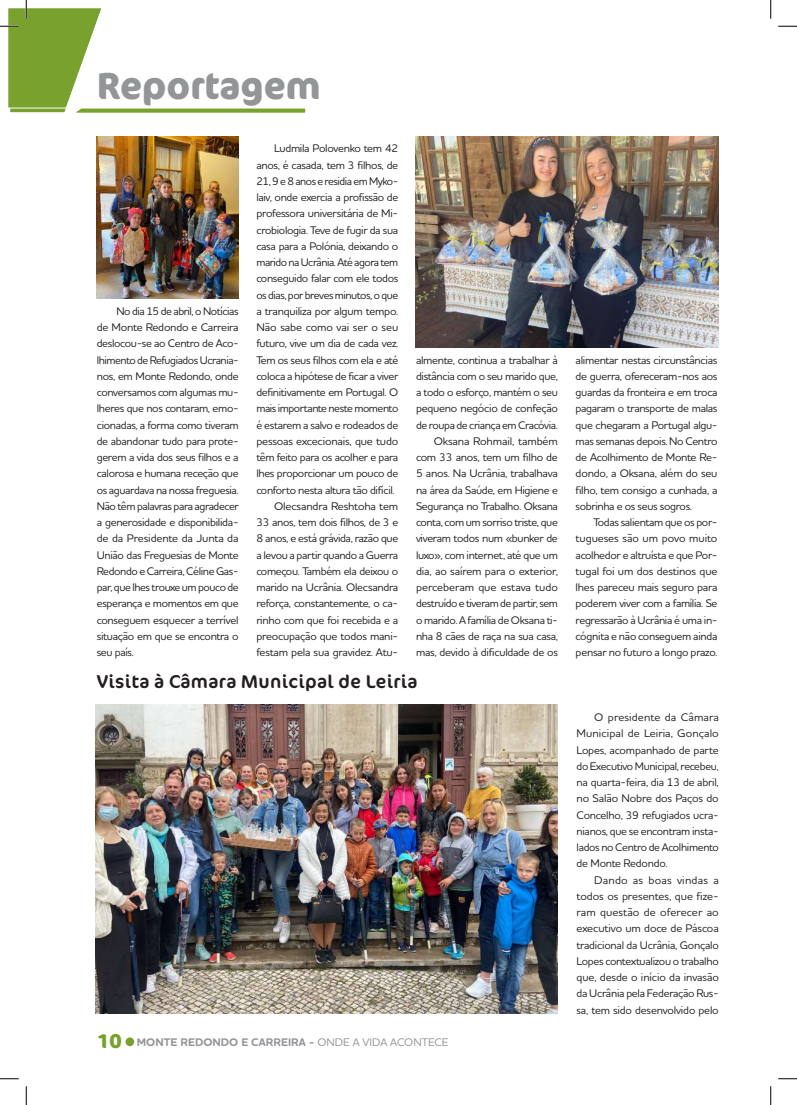
<style>
.page{position:relative;width:797px;height:1105px;background:#fff}
.page>*{position:absolute;margin:0;border:0;box-sizing:border-box;transform-origin:0 0}
.t1{font:700 37.5px "Cocon Pro";color:#939598;scale:.96 1}
.t2{font:18.75px "Cocon Pro";letter-spacing:.02em;color:#231f20}
.t3{font:500 11.25px/16.2px "Houschka Rounded";letter-spacing:-.03em;color:#231f20;text-align:justify}
.t4{font:700 11.25px "Houschka Rounded";color:#939598}
.t5{font:500 11.25px "Houschka Rounded";letter-spacing:-.01em;color:#231f20}
.s1{font-family:"Cocon Pro";font-size:20px;color:#78a22d}
.s2{font-weight:500}
</style>
<div class="page">
<div style="left:125px;top:1037px;width:9px;height:9px;background:#78a22d;border-radius:50%"></div>
<img style="left:96px;top:705px;width:462px;height:308px">
<img style="left:97px;top:136px;width:142px;height:163px">
<img style="left:416px;top:136px;width:302px;height:211px">
<svg style="left:778px;top:25px;width:19px;height:2px"></svg>
<svg style="left:0;top:1078px;width:19px;height:1px"></svg>
<svg style="left:778px;top:1078px;width:19px;height:1px"></svg>
<svg style="left:0;top:0;width:305px;height:112px"></svg>
<svg style="left:25px;top:1086px;width:2px;height:19px"></svg>
<svg style="left:770px;top:0;width:1px;height:19px"></svg>
<svg style="left:770px;top:1086px;width:1px;height:19px"></svg>
<h1 class="t1" style="left:97px;top:60px;width:234px">Reportagem</h1>
<p class="t3" style="left:97px;top:303px;width:143px;text-indent:20px">No dia 15 de abril, o Notícias de Monte Redondo e Carreira deslocou-se ao Centro de Aco&shy;lhimento de Refugiados Ucrania&shy;nos, em Monte Redondo, onde conversamos com algumas mu&shy;lheres que nos contaram, emo&shy;cionadas, a forma como tiveram de abandonar tudo para prote&shy;gerem a vida dos seus filhos e a calorosa e humana receção que os aguardava na nossa freguesia.<br>Não têm palavras para agradecer a generosidade e disponibilida&shy;de da Presidente da Junta da União das Freguesias de Monte Redondo e Carreira, Céline Gas&shy;par, que lhes trouxe um pouco de esperança e momentos em que conseguem esquecer a terrível situação em que se encontra o seu país.</p>
<p class="t3" style="left:274px;top:140px;width:126px">Ludmila Polovenko tem 42</p>
<p class="t3" style="left:256px;top:156px;width:143px">anos, é casada, tem 3 filhos, de</p>
<p class="t3" style="left:256px;top:173px;width:143px">21, 9 e 8 anos e residia em Myko-</p>
<p class="t3" style="left:256px;top:189px;width:143px">laiv, onde exercia a profissão de</p>
<p class="t3" style="left:256px;top:205px;width:143px">professora universitária de Mi-</p>
<p class="t3" style="left:256px;top:221px;width:143px">crobiologia. Teve de fugir da sua</p>
<p class="t3" style="left:256px;top:238px;width:143px">casa para a Polónia, deixando o</p>
<p class="t3" style="left:256px;top:254px;width:143px">marido na Ucrânia. Até agora tem</p>
<p class="t3" style="left:256px;top:270px;width:143px">conseguido falar com ele todos</p>
<p class="t3" style="left:256px;top:286px;width:143px">os dias, por breves minutos, o que</p>
<p class="t3" style="left:256px;top:303px;width:143px">a tranquiliza por algum tempo.</p>
<p class="t5" style="left:256px;top:320px;width:143px">Não sabe como vai ser o seu</p>
<p class="t3" style="left:256px;top:335px;width:143px">futuro, vive um dia de cada vez.</p>
<p class="t3" style="left:256px;top:351px;width:143px">Tem os seus filhos com ela e até</p>
<p class="t3" style="left:256px;top:368px;width:143px">coloca a hipótese de ficar a viver</p>
<p class="t3" style="left:256px;top:384px;width:143px">definitivamente em Portugal. O</p>
<p class="t3" style="left:256px;top:400px;width:143px">mais importante neste momento</p>
<p class="t3" style="left:256px;top:416px;width:143px">é estarem a salvo e rodeados de</p>
<p class="t3" style="left:256px;top:433px;width:143px">pessoas excecionais, que tudo</p>
<p class="t3" style="left:256px;top:449px;width:143px">têm feito para os acolher e para</p>
<p class="t3" style="left:256px;top:465px;width:143px">lhes proporcionar um pouco de</p>
<p class="t3" style="left:256px;top:481px;width:140px">conforto nesta altura tão difícil.</p>
<p class="t3" style="left:274px;top:498px;width:126px">Olecsandra Reshtoha tem</p>
<p class="t3" style="left:256px;top:514px;width:143px">33 anos, tem dois filhos, de 3 e</p>
<p class="t3" style="left:256px;top:530px;width:143px">8 anos, e está grávida, razão que</p>
<p class="t3" style="left:256px;top:546px;width:143px">a levou a partir quando a Guerra</p>
<p class="t3" style="left:256px;top:563px;width:143px">começou. Também ela deixou o</p>
<p class="t3" style="left:256px;top:579px;width:143px">marido na Ucrânia. Olecsandra</p>
<p class="t3" style="left:256px;top:595px;width:143px">reforça, constantemente, o ca-</p>
<p class="t3" style="left:256px;top:611px;width:143px">rinho com que foi recebida e a</p>
<p class="t3" style="left:256px;top:628px;width:143px">preocupação que todos mani-</p>
<p class="t3" style="left:256px;top:644px;width:143px">festam pela sua gravidez. Atu-</p>
<p class="t3" style="left:416px;top:351px;width:143px;text-align:right">almente, continua a trabalhar à distância com o seu marido que, a todo o esforço, mantém o seu pequeno negócio de confeção de roupa de criança em Cracóvia.<br>Oksana Rohmail, também com 33 anos, tem um filho de<br>5 anos. Na Ucrânia, trabalhava na área da Saúde, em Higiene e<br>Segurança no Trabalho. Oksana conta, com um sorriso triste, que viveram todos num «bunker de luxo», com internet, até que um dia, ao saírem para o exterior, perceberam que estava tudo destruído e tiveram de partir, sem o marido. A família de Oksana ti&shy;nha 8 cães de raça na sua casa, mas, devido à dificuldade de os</p>
<p class="t3" style="left:575px;top:351px;width:143px">alimentar nestas circunstâncias de guerra, ofereceram-nos aos guardas da fronteira e em troca pagaram o transporte de malas que chegaram a Portugal algu&shy;mas semanas depois. No Centro de Acolhimento de Monte Re&shy;dondo, a Oksana, além do seu filho, tem consigo a cunhada, a sobrinha e os seus sogros.</p>
<p class="t3" style="left:575px;top:514px;width:143px;text-indent:18px">Todas salientam que os por&shy;tugueses são um povo muito acolhedor e altruísta e que Por&shy;tugal foi um dos destinos que lhes pareceu mais seguro para poderem viver com a família. Se regressarão à Ucrânia é uma in&shy;cógnita e não conseguem ainda pensar no futuro a longo prazo.</p>
<h2 class="t2" style="left:97px;top:669px;width:322px">Visita à Câmara Municipal de Leiria</h2>
<p class="t4" style="left:97px;top:1035px;width:353px"><span class="s1">10</span> MONTE REDONDO E CARREIRA - <span class="s2">ONDE A VIDA ACONTECE</span></p>
<p class="t3" style="left:576px;top:709px;width:144px;text-indent:18px">O presidente da Câmara Municipal de Leiria, Gonçalo Lopes, acompanhado de parte do Executivo Municipal, recebeu, na quarta-feira, dia 13 de abril, no Salão Nobre dos Paços do Concelho, 39 refugiados ucra&shy;nianos, que se encontram insta&shy;lados no Centro de Acolhimento de Monte Redondo.</p>
<p class="t3" style="left:576px;top:871px;width:144px;text-indent:18px">Dando as boas vindas a todos os presentes, que fize&shy;ram questão de oferecer ao executivo um doce de Páscoa tradicional da Ucrânia, Gonçalo Lopes contextualizou o trabalho que, desde o início da invasão da Ucrânia pela Federação Rus&shy;sa, tem sido desenvolvido pelo</p>
</div>
